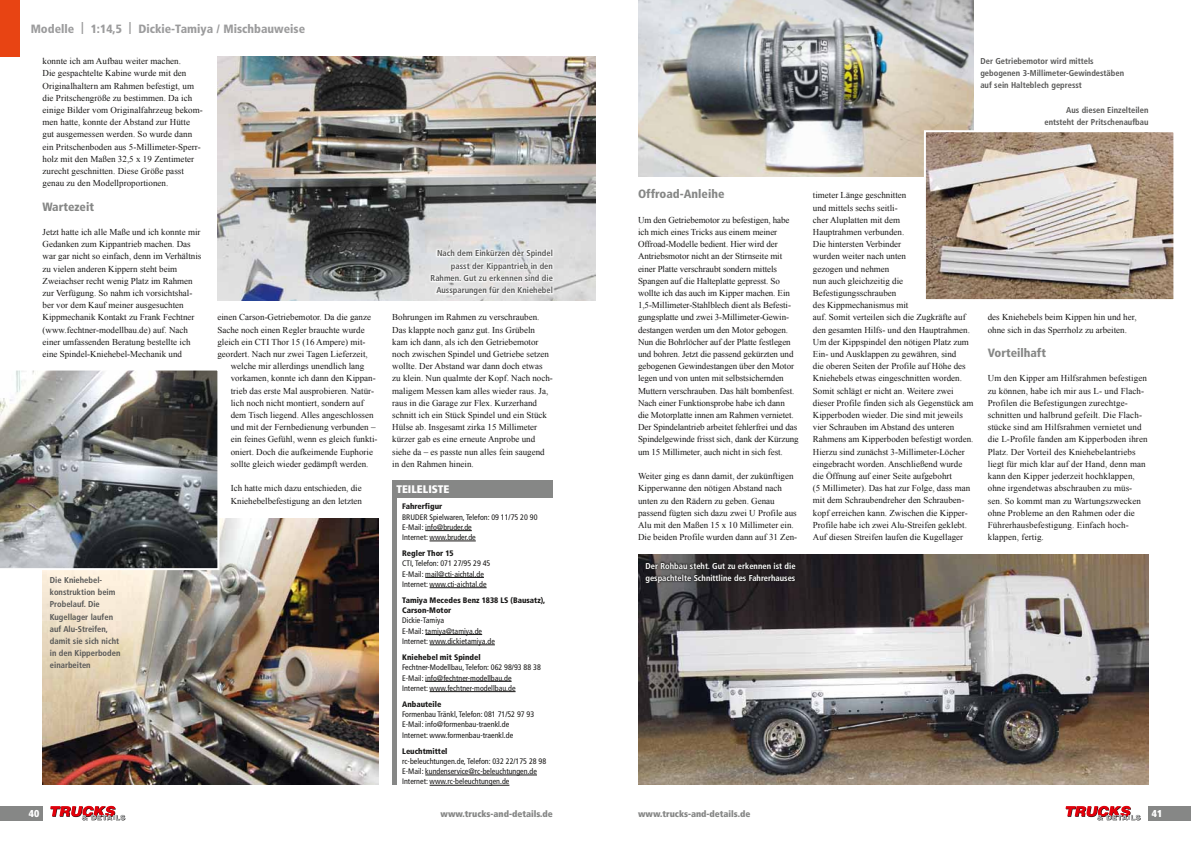
<style>
.page{position:relative;width:1191px;height:842px;background:#fff}
.page>*{position:absolute;margin:0;border:0;box-sizing:border-box;transform-origin:0 0}
.t1{font:900 condensed 12px "Frutiger";color:#9c9c9d}
.t2{font:900 condensed 12px "Frutiger";color:#868786}
.t3{font:900 condensed 11px "Frutiger";color:#fff}
.t4{font:900 condensed 10px "Frutiger";color:#fff}
.t5{font:9px/12.2px "Times New Roman";color:#181716}
.t6{font:900 condensed 9px "Frutiger";color:#868786}
.t7{font:700 condensed 8.5px/12.2px "Frutiger";color:#565655;text-align:right}
.t8{font:700 condensed 8.5px/12.2px "Frutiger";color:#fff}
.t9{font:condensed 8px/10.3px "Frutiger";color:#181716}
.t10{font:900 condensed 8px/10.3px "Frutiger";color:#181716}
</style>
<div class="page">
<div style="left:0;top:0;width:20px;height:57px;background:#e84413"></div>
<div style="left:0;top:806px;width:43px;height:14px;background:#868786"></div>
<svg style="left:50px;top:806px;width:75px;height:14px"></svg>
<div style="left:1148px;top:806px;width:43px;height:14px;background:#868786"></div>
<svg style="left:1065px;top:806px;width:75px;height:14px"></svg>
<hr style="left:425px;top:530px;width:47px;height:1px;background:#181716">
<hr style="left:429px;top:541px;width:47px;height:1px;background:#181716">
<hr style="left:425px;top:577px;width:59px;height:1px;background:#181716">
<hr style="left:429px;top:587px;width:57px;height:1px;background:#181716">
<hr style="left:425px;top:634px;width:57px;height:1px;background:#181716">
<hr style="left:429px;top:645px;width:66px;height:1px;background:#181716">
<hr style="left:425px;top:681px;width:86px;height:1px;background:#181716">
<hr style="left:429px;top:691px;width:86px;height:1px;background:#181716">
<hr style="left:425px;top:775px;width:112px;height:1px;background:#181716">
<hr style="left:429px;top:785px;width:80px;height:1px;background:#181716">
<hr style="left:392px;top:484px;width:4px;height:300px;background:#868786">
<div style="left:392px;top:481px;width:161px;height:17px;background:#868786"></div>
<img style="left:43px;top:518px;width:335px;height:266px">
<img style="left:638px;top:0;width:335px;height:177px">
<svg style="left:923px;top:129px;width:251px;height:171px;background:#bcafa3"></svg>
<img style="left:638px;top:555px;width:510px;height:229px">
<img style="left:217px;top:57px;width:378px;height:243px">
<svg style="left:0;top:370px;width:220px;height:201px;background:#7d7e7e"></svg>
<svg style="left:429px;top:248px;width:126px;height:49px"></svg>
<svg style="left:644px;top:560px;width:153px;height:25px;background:#2c292b"></svg>
<h1 class="t1" style="left:31px;top:21px;width:276px">Modelle | 1:14,5 | Dickie-Tamiya / Mischbauweise</h1>
<p class="t5" style="left:43px;top:55px;width:162px">konnte ich am Aufbau weiter machen.<br>Die gespachtelte Kabine wurde mit den Originalhaltern am Rahmen befestigt, um die Pritschengröße zu bestimmen. Da ich einige Bilder vom Originalfahrzeug bekom&shy;men hatte, konnte der Abstand zur Hütte gut ausgemessen werden. So wurde dann ein Pritschenboden aus 5-Millimeter-Sperr&shy;holz mit den Maßen 32,5 x 19 Zentimeter zurecht geschnitten. Diese Größe passt genau zu den Modellproportionen.</p>
<h1 class="t2" style="left:43px;top:199px;width:53px">Wartezeit</h1>
<p class="t5" style="left:43px;top:226px;width:160px">Jetzt hatte ich alle Maße und ich konnte mir Gedanken zum Kippantrieb machen. Das war gar nicht so einfach, denn im Verhältnis zu vielen anderen Kippern steht beim Zweiachser recht wenig Platz im Rahmen zur Verfügung. So nahm ich vorsichtshal&shy;ber vor dem Kauf meiner ausgesuchten Kippmechanik Kontakt zu Frank Fechtner (www.fechtner-modellbau.de) auf. Nach einer umfassenden Beratung bestellte ich eine Spindel-Kniehebel-Mechanik und</p>
<p class="t5" style="left:217px;top:311px;width:155px">einen Carson-Getriebemotor. Da die ganze</p>
<p class="t5" style="left:217px;top:323px;width:149px">Sache noch einen Regler brauchte wurde</p>
<p class="t5" style="left:217px;top:336px;width:150px">gleich ein CTI Thor 15 (16 Ampere) mit-</p>
<p class="t5" style="left:217px;top:348px;width:152px">geordert. Nach nur zwei Tagen Lieferzeit,</p>
<p class="t5" style="left:231px;top:360px;width:135px">welche mir allerdings unendlich lang</p>
<p class="t5" style="left:231px;top:372px;width:146px">vorkamen, konnte ich dann den Kippan-</p>
<p class="t5" style="left:231px;top:384px;width:145px">trieb das erste Mal ausprobieren. Natür-</p>
<p class="t5" style="left:231px;top:397px;width:134px">lich noch nicht montiert, sondern auf</p>
<p class="t5" style="left:231px;top:409px;width:144px">dem Tisch liegend. Alles angeschlossen</p>
<p class="t5" style="left:231px;top:421px;width:146px">und mit der Fernbedienung verbunden –</p>
<p class="t5" style="left:231px;top:433px;width:148px">ein feines Gefühl, wenn es gleich funkti-</p>
<p class="t5" style="left:231px;top:445px;width:144px">oniert. Doch die aufkeimende Euphorie</p>
<p class="t5" style="left:231px;top:458px;width:139px">sollte gleich wieder gedämpft werden.</p>
<p class="t5" style="left:231px;top:482px;width:133px">Ich hatte mich dazu entschieden, die<br>Kniehebelbefestigung an den letzten</p>
<p class="t7" style="left:50px;top:574px;width:72px;text-align:left">Die Kniehebel&shy;konstruktion beim<br>Probelauf. Die<br>Kugellager laufen auf Alu-Streifen, damit sie sich nicht in den Kipperboden einarbeiten</p>
<p class="t7" style="left:430px;top:247px;width:124px">Nach dem Einkürzen der Spindel passt der Kippantrieb in den<br>Rahmen. Gut zu erkennen sind die<br>Aussparungen für den Kniehebel</p>
<p class="t5" style="left:392px;top:311px;width:162px">Bohrungen im Rahmen zu verschrauben.<br>Das klappte noch ganz gut. Ins Grübeln<br>kam ich dann, als ich den Getriebemotor noch zwischen Spindel und Getriebe setzen wollte. Der Abstand war dann doch etwas zu klein. Nun qualmte der Kopf. Nach noch&shy;maligem Messen kam alles wieder raus. Ja, raus in die Garage zur Flex. Kurzerhand schnitt ich ein Stück Spindel und ein Stück Hülse ab. Insgesamt zirka 15 Millimeter kürzer gab es eine erneute Anprobe und siehe da – es passte nun alles fein saugend in den Rahmen hinein.</p>
<p class="t3" style="left:396px;top:483px;width:55px">TEILELISTE</p>
<p class="t10" style="left:402px;top:501px;width:42px">Fahrerfigur</p>
<p class="t9" style="left:402px;top:512px;width:137px">BRUDER Spielwaren, Telefon: 09 11/75 20 90<br>E-Mail: info@bruder.de<br>Internet: www.bruder.de</p>
<p class="t10" style="left:402px;top:548px;width:53px">Regler Thor 15</p>
<p class="t9" style="left:402px;top:558px;width:90px">CTI, Telefon: 071 27/95 29 45<br>E-Mail: mail@cti-aichtal.de<br>Internet: www.cti-aichtal.de</p>
<p class="t10" style="left:402px;top:595px;width:145px">Tamiya Mecedes Benz 1838 LS (Bausatz),<br>Carson-Motor</p>
<p class="t9" style="left:402px;top:615px;width:94px">Dickie-Tamiya<br>E-Mail: tamiya@tamiya.de<br>Internet: www.dickietamiya.de</p>
<p class="t10" style="left:402px;top:652px;width:80px">Kniehebel mit Spindel</p>
<p class="t9" style="left:402px;top:662px;width:140px">Fechtner-Modellbau, Telefon: 062 98/93 88 38<br>E-Mail: info@fechtner-modellbau.de<br>Internet: www.fechtner-modellbau.de</p>
<p class="t10" style="left:402px;top:699px;width:41px">Anbauteile</p>
<p class="t9" style="left:402px;top:709px;width:134px">Formenbau Tränkl, Telefon: 081 71/52 97 93<br>E-Mail: info@formenbau-traenkl.de<br>Internet: www.formenbau-traenkl.de</p>
<p class="t10" style="left:402px;top:745px;width:47px">Leuchtmittel</p>
<p class="t9" style="left:402px;top:756px;width:146px">rc-beleuchtungen.de, Telefon: 032 22/175 28 98<br>E-Mail: kundenservice@rc-beleuchtungen.de<br>Internet: www.rc-beleuchtungen.de</p>
<p class="t7" style="left:980px;top:55px;width:145px;text-align:left">Der Getriebemotor wird mittels gebogenen 3-Millimeter-Gewindestäben auf sein Halteblech gepresst</p>
<p class="t7" style="left:1044px;top:104px;width:105px">Aus diesen Einzelteilen entsteht der Pritschenaufbau</p>
<h1 class="t2" style="left:638px;top:187px;width:88px">Offroad-Anleihe</h1>
<p class="t5" style="left:638px;top:214px;width:162px">Um den Getriebemotor zu befestigen, habe ich mich eines Tricks aus einem meiner Offroad-Modelle bedient. Hier wird der Antriebsmotor nicht an der Stirnseite mit einer Platte verschraubt sondern mittels Spangen auf die Halteplatte gepresst. So wollte ich das auch im Kipper machen. Ein 1,5-Millimeter-Stahlblech dient als Befesti&shy;gungsplatte und zwei 3-Millimeter-Gewin&shy;destangen werden um den Motor gebogen.<br>Nun die Bohrlöcher auf der Platte festlegen und bohren. Jetzt die passend gekürzten und gebogenen Gewindestangen über den Motor legen und von unten mit selbstsichernden Muttern verschrauben. Das hält bombenfest.<br>Nach einer Funktionsprobe habe ich dann<br>die Motorplatte innen am Rahmen vernietet.<br>Der Spindelantrieb arbeitet fehlerfrei und das Spindelgewinde frisst sich, dank der Kürzung um 15 Millimeter, auch nicht in sich fest.</p>
<p class="t5" style="left:638px;top:470px;width:161px">Weiter ging es dann damit, der zukünftigen Kipperwanne den nötigen Abstand nach unten zu den Rädern zu geben. Genau passend fügten sich dazu zwei U Profile aus Alu mit den Maßen 15 x 10 Millimeter ein.<br>Die beiden Profile wurden dann auf 31 Zen-</p>
<p class="t8" style="left:645px;top:560px;width:152px">Der Rohbau steht. Gut zu erkennen ist die gespachtelte Schnittline des Fahrerhauses</p>
<p class="t5" style="left:813px;top:189px;width:162px">timeter Länge geschnitten<br>und mittels sechs seitli-<br>cher Aluplatten mit dem<br>Hauptrahmen verbunden.<br>Die hintersten Verbinder<br>wurden weiter nach unten<br>gezogen und nehmen<br>nun auch gleichzeitig die Befestigungsschrauben<br>des Kippmechanismus mit<br>auf. Somit verteilen sich die Zugkräfte auf den gesamten Hilfs- und den Hauptrahmen.<br>Um der Kippspindel den nötigen Platz zum Ein- und Ausklappen zu gewähren, sind<br>die oberen Seiten der Profile auf Höhe des Kniehebels etwas eingeschnitten worden.<br>Somit schlägt er nicht an. Weitere zwei dieser Profile finden sich als Gegenstück am Kipperboden wieder. Die sind mit jeweils vier Schrauben im Abstand des unteren Rahmens am Kipperboden befestigt worden.<br>Hierzu sind zunächst 3-Millimeter-Löcher eingebracht worden. Anschließend wurde die Öffnung auf einer Seite aufgebohrt<br>(5 Millimeter). Das hat zur Folge, dass man mit dem Schraubendreher den Schrauben&shy;kopf erreichen kann. Zwischen die Kipper-Profile habe ich zwei Alu-Streifen geklebt.<br>Auf diesen Streifen laufen die Kugellager</p>
<p class="t5" style="left:987px;top:311px;width:150px">des Kniehebels beim Kippen hin und her, ohne sich in das Sperrholz zu arbeiten.</p>
<h1 class="t2" style="left:987px;top:346px;width:60px">Vorteilhaft</h1>
<p class="t5" style="left:987px;top:372px;width:161px">Um den Kipper am Hilfsrahmen befestigen zu können, habe ich mir aus L- und Flach-Profilen die Befestigungen zurechtge&shy;schnitten und halbrund gefeilt. Die Flach&shy;stücke sind am Hilfsrahmen vernietet und die L-Profile fanden am Kipperboden ihren Platz. Der Vorteil des Kniehebelantriebs liegt für mich klar auf der Hand, denn man kann den Kipper jederzeit hochklappen, ohne irgendetwas abschrauben zu müs&shy;sen. So kommt man zu Wartungszwecken ohne Probleme an den Rahmen oder die Führerhausbefestigung. Einfach hoch&shy;klappen, fertig.</p>
<p class="t6" style="left:440px;top:808px;width:114px">www.trucks-and-details.de</p>
<p class="t6" style="left:638px;top:808px;width:114px">www.trucks-and-details.de</p>
<p class="t4" style="left:29px;top:807px;width:12px">40</p>
<p class="t4" style="left:1152px;top:807px;width:12px">41</p>
</div>
